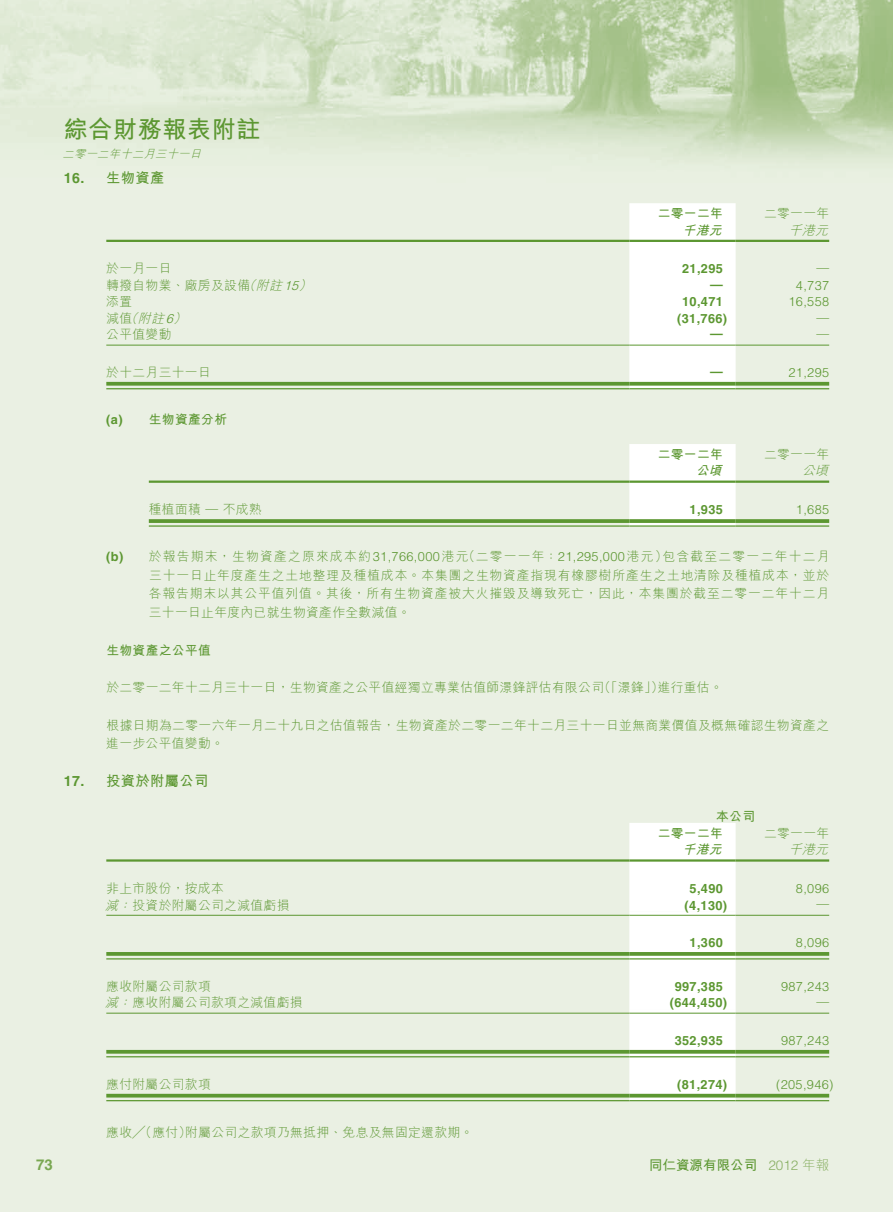
<style>
.page{position:relative;width:893px;height:1212px;background:#fff}
.page>*{position:absolute;margin:0;border:0;box-sizing:border-box;transform-origin:0 0}
.t1{font:700 24px "M Hei HK";letter-spacing:.03em;color:#5c9731}
.t2{font:700 15px "Helvetica";color:#79a751}
.t3{font:700 14.25px "M Hei HK";letter-spacing:.03em;color:#5c9731}
.t4{font:700 14.25px "Helvetica";color:#5c9731}
.t5{font:700 13.5px "M Hei HK";color:#5c9731}
.t6{font:300 13.5px "Helvetica";color:#88af62}
.t7{font:300 12.75px/18.8px "M Hei HK";letter-spacing:.03em;color:#5c9731;text-align:justify}
.t8{font:700 12.75px "Helvetica";letter-spacing:.03em;color:#5c9731}
.t9{font:300 12.75px "Helvetica";letter-spacing:.03em;color:#5c9731}
.t10{font:300 12.75px "M Hei HK";letter-spacing:.1em;color:#5c9731}
.t11{font:700 12.75px "M Hei HK";letter-spacing:.03em;color:#5c9731}
.t12{font:italic 300 12.75px "M Hei HK";color:#5c9731}
.t13{font:italic 700 12.75px "M Hei HK";color:#5c9731}
.t14{font:italic 300 12.75px "Helvetica";color:#5c9731}
.t15{font:italic 300 11.25px "M Hei HK";color:#5c9731}
.s1{font-style:italic}
.s2{font-family:"Helvetica"}
.s3{font-family:"M Hei HK"}
</style>
<div class="page">
<img style="left:0;top:0;width:893px;height:1212px">
<svg style="left:629px;top:203px;width:107px;height:185px"></svg>
<hr style="left:106px;top:240px;width:523px;height:2px;background:#5c9731">
<hr style="left:629px;top:240px;width:107px;height:2px;background:#5c9731">
<hr style="left:736px;top:240px;width:93px;height:2px;background:#5c9731">
<hr style="left:106px;top:345px;width:523px;height:1px;background:#5c9731">
<hr style="left:629px;top:345px;width:107px;height:1px;background:#5c9731">
<hr style="left:736px;top:345px;width:93px;height:1px;background:#5c9731">
<svg style="left:106px;top:382px;width:523px;height:4px;background:#699f41"></svg>
<hr style="left:106px;top:388px;width:523px;height:1px;background:#5c9731">
<svg style="left:629px;top:382px;width:107px;height:4px"></svg>
<hr style="left:629px;top:388px;width:107px;height:1px;background:#5c9731">
<svg style="left:736px;top:382px;width:93px;height:4px"></svg>
<hr style="left:736px;top:388px;width:93px;height:1px;background:#5c9731">
<svg style="left:629px;top:444px;width:107px;height:81px"></svg>
<hr style="left:149px;top:480px;width:480px;height:3px;background:#5c9731">
<hr style="left:629px;top:480px;width:107px;height:3px;background:#5c9731">
<hr style="left:736px;top:480px;width:93px;height:3px;background:#5c9731">
<svg style="left:149px;top:519px;width:480px;height:4px;background:#649c3b"></svg>
<hr style="left:149px;top:525px;width:480px;height:2px;background:#5c9731">
<svg style="left:629px;top:519px;width:107px;height:4px"></svg>
<hr style="left:629px;top:525px;width:107px;height:2px;background:#5c9731">
<svg style="left:736px;top:519px;width:93px;height:4px"></svg>
<hr style="left:736px;top:525px;width:93px;height:2px;background:#5c9731">
<svg style="left:629px;top:823px;width:107px;height:277px"></svg>
<svg style="left:629px;top:911px;width:107px;height:4px"></svg>
<svg style="left:629px;top:1009px;width:107px;height:4px"></svg>
<hr style="left:106px;top:859px;width:523px;height:3px;background:#5c9731">
<hr style="left:629px;top:859px;width:107px;height:3px;background:#5c9731">
<hr style="left:736px;top:859px;width:93px;height:3px;background:#5c9731">
<hr style="left:106px;top:915px;width:523px;height:1px;background:#5c9731">
<hr style="left:629px;top:915px;width:107px;height:1px;background:#5c9731">
<hr style="left:736px;top:915px;width:93px;height:1px;background:#5c9731">
<svg style="left:106px;top:952px;width:523px;height:4px;background:#649c3b"></svg>
<hr style="left:106px;top:958px;width:523px;height:1px;background:#5c9731">
<svg style="left:629px;top:952px;width:107px;height:4px"></svg>
<hr style="left:629px;top:958px;width:107px;height:1px;background:#5c9731">
<svg style="left:736px;top:952px;width:93px;height:4px"></svg>
<hr style="left:736px;top:958px;width:93px;height:1px;background:#5c9731">
<hr style="left:106px;top:1013px;width:523px;height:1px;background:#5c9731">
<hr style="left:629px;top:1013px;width:107px;height:1px;background:#5c9731">
<hr style="left:736px;top:1013px;width:93px;height:1px;background:#5c9731">
<svg style="left:106px;top:1050px;width:523px;height:4px;background:#679e3f"></svg>
<hr style="left:106px;top:1056px;width:523px;height:1px;background:#5c9731">
<svg style="left:629px;top:1050px;width:107px;height:4px"></svg>
<hr style="left:629px;top:1056px;width:107px;height:1px;background:#5c9731">
<svg style="left:736px;top:1050px;width:93px;height:4px"></svg>
<hr style="left:736px;top:1056px;width:93px;height:1px;background:#5c9731">
<hr style="left:106px;top:1094px;width:523px;height:3px;background:#5c9731">
<hr style="left:106px;top:1100px;width:523px;height:1px;background:#5c9731">
<hr style="left:629px;top:1094px;width:107px;height:3px;background:#5c9731">
<hr style="left:629px;top:1100px;width:107px;height:1px;background:#5c9731">
<hr style="left:736px;top:1094px;width:93px;height:3px;background:#5c9731">
<hr style="left:736px;top:1100px;width:93px;height:1px;background:#5c9731">
<h1 class="t1" style="left:64px;top:112px;width:198px">綜合財務報表附註</h1>
<p class="t15" style="left:63px;top:146px;width:144px">二零一二年十二月三十一日</p>
<p class="t4" style="left:64px;top:169px;width:22px">16.</p>
<p class="t3" style="left:106px;top:167px;width:60px">生物資產</p>
<p class="t11" style="left:658px;top:204px;width:67px">二零一二年</p>
<p class="t7" style="left:764px;top:204px;width:67px">二零一一年</p>
<p class="t13" style="left:683px;top:221px;width:45px">千港元</p>
<p class="t12" style="left:789px;top:221px;width:45px">千港元</p>
<p class="t7" style="left:106px;top:259px;width:67px">於一月一日</p>
<p class="t8" style="left:682px;top:261px;width:42px">21,295</p>
<p class="t9" style="left:816px;top:260px;width:14px">—</p>
<p class="t12" style="left:243px;top:276px;width:19px">（</p>
<p class="t12" style="left:299px;top:276px;width:19px">(</p>
<p class="t7" style="left:106px;top:275px;width:181px">轉撥自物業、廠房及設備<span class="s1">附註</span></p>
<p class="t14" style="left:284px;top:277px;width:20px">15</p>
<p class="t8" style="left:710px;top:276px;width:14px">—</p>
<p class="t9" style="left:796px;top:277px;width:35px">4,737</p>
<p class="t7" style="left:106px;top:292px;width:27px">添置</p>
<p class="t8" style="left:682px;top:294px;width:42px">10,471</p>
<p class="t9" style="left:788px;top:294px;width:42px">16,558</p>
<p class="t12" style="left:125px;top:309px;width:19px">（</p>
<p class="t12" style="left:166px;top:309px;width:26px">(<span class="s2">6</span></p>
<p class="t12" style="left:138px;top:309px;width:32px">附註</p>
<p class="t7" style="left:106px;top:308px;width:27px">減值</p>
<p class="t8" style="left:677px;top:311px;width:51px">)31,766(</p>
<p class="t9" style="left:816px;top:309px;width:14px">—</p>
<p class="t7" style="left:106px;top:325px;width:67px">公平值變動</p>
<p class="t8" style="left:710px;top:326px;width:14px">—</p>
<p class="t9" style="left:816px;top:326px;width:14px">—</p>
<p class="t7" style="left:106px;top:362px;width:106px">於十二月三十一日</p>
<p class="t11" style="left:149px;top:410px;width:80px">生物資產分析</p>
<p class="t8" style="left:106px;top:411px;width:18px">)a(</p>
<p class="t8" style="left:710px;top:363px;width:14px">—</p>
<p class="t9" style="left:788px;top:364px;width:42px">21,295</p>
<p class="t11" style="left:658px;top:445px;width:67px">二零一二年</p>
<p class="t7" style="left:764px;top:444px;width:67px">二零一一年</p>
<p class="t13" style="left:696px;top:461px;width:32px">公頃</p>
<p class="t12" style="left:802px;top:462px;width:32px">公頃</p>
<p class="t7" style="left:223px;top:500px;width:40px">不成熟</p>
<p class="t7" style="left:149px;top:500px;width:54px">種植面積</p>
<p class="t9" style="left:206px;top:500px;width:14px">—</p>
<p class="t8" style="left:690px;top:502px;width:35px">1,935</p>
<p class="t9" style="left:796px;top:502px;width:35px">1,685</p>
<p class="t4" style="left:64px;top:772px;width:22px">17.</p>
<p class="t2" style="left:36px;top:1155px;width:18px">73</p>
<p class="t8" style="left:106px;top:549px;width:18px">b( )</p>
<p class="t7" style="left:463px;top:546px;width:207px">（二零一一年：<span class="s2">21,295,000</span>港元）</p>
<p class="t10" style="left:149px;top:547px;width:321px">於報告期末，生物資產之原來成本約<span class="s2">31,766,000</span>港元</p>
<p class="t10" style="left:663px;top:547px;width:168px">包含截至二零一二年十二月</p>
<p class="t7" style="left:149px;top:565px;width:682px">三十一日止年度產生之土地整理及種植成本。本集團之生物資產指現有橡膠樹所產生之土地清除及種植成本，並於各報告期末以其公平值列值。其後，所有生物資產被大火摧毀及導致死亡，因此，本集團於截至二零一二年十二月三十一日止年度內已就生物資產作全數減值。</p>
<p class="t11" style="left:106px;top:641px;width:106px">生物資產之公平值</p>
<p class="t7" style="left:658px;top:678px;width:67px">進行重估。</p>
<p class="t7" style="left:106px;top:678px;width:499px">於二零一二年十二月三十一日，生物資產之公平值經獨立專業估值師澋鋒評估有限公司</p>
<p class="t7" style="left:106px;top:715px;width:724px">根據日期為二零一六年一月二十九日之估值報告，生物資產於二零一二年十二月三十一日並無商業價值及概無確認生物資產之進一步公平值變動。</p>
<p class="t3" style="left:106px;top:770px;width:104px">投資於附屬公司</p>
<p class="t7" style="left:598px;top:678px;width:67px">（「澋鋒」）</p>
<p class="t11" style="left:716px;top:807px;width:40px">本公司</p>
<p class="t11" style="left:658px;top:824px;width:67px">二零一二年</p>
<p class="t7" style="left:764px;top:823px;width:67px">二零一一年</p>
<p class="t13" style="left:683px;top:840px;width:45px">千港元</p>
<p class="t12" style="left:789px;top:840px;width:45px">千港元</p>
<p class="t7" style="left:106px;top:878px;width:119px">非上市股份，按成本</p>
<p class="t8" style="left:690px;top:881px;width:35px">5,490</p>
<p class="t9" style="left:796px;top:880px;width:35px">8,096</p>
<p class="t7" style="left:133px;top:895px;width:158px">投資於附屬公司之減值虧損</p>
<p class="t12" style="left:105px;top:896px;width:19px">減</p>
<p class="t12" style="left:118px;top:896px;width:19px">：</p>
<p class="t8" style="left:685px;top:897px;width:44px">)4,130(</p>
<p class="t9" style="left:816px;top:896px;width:14px">—</p>
<p class="t8" style="left:690px;top:935px;width:35px">1,360</p>
<p class="t9" style="left:796px;top:934px;width:35px">8,096</p>
<p class="t7" style="left:106px;top:976px;width:106px">應收附屬公司款項</p>
<p class="t8" style="left:675px;top:978px;width:50px">997,385</p>
<p class="t9" style="left:781px;top:978px;width:50px">987,243</p>
<p class="t7" style="left:133px;top:993px;width:172px">應收附屬公司款項之減值虧損</p>
<p class="t12" style="left:105px;top:994px;width:19px">減</p>
<p class="t12" style="left:118px;top:994px;width:19px">：</p>
<p class="t8" style="left:670px;top:995px;width:59px">)644,450(</p>
<p class="t9" style="left:816px;top:994px;width:14px">—</p>
<p class="t8" style="left:675px;top:1032px;width:50px">352,935</p>
<p class="t9" style="left:781px;top:1032px;width:50px">987,243</p>
<p class="t7" style="left:106px;top:1074px;width:106px">應付附屬公司款項</p>
<p class="t7" style="left:185px;top:1122px;width:289px">附屬公司之款項乃無抵押、免息及無固定還款期。</p>
<p class="t7" style="left:106px;top:1122px;width:87px">應收╱（應付）</p>
<p class="t8" style="left:677px;top:1076px;width:51px">)81,274(</p>
<p class="t9" style="left:776px;top:1076px;width:59px">)205,946(</p>
<p class="t5" style="left:649px;top:1155px;width:109px">同仁資源有限公司</p>
<p class="t6" style="left:768px;top:1157px;width:62px">2012 <span class="s3">年報</span></p>
</div>
